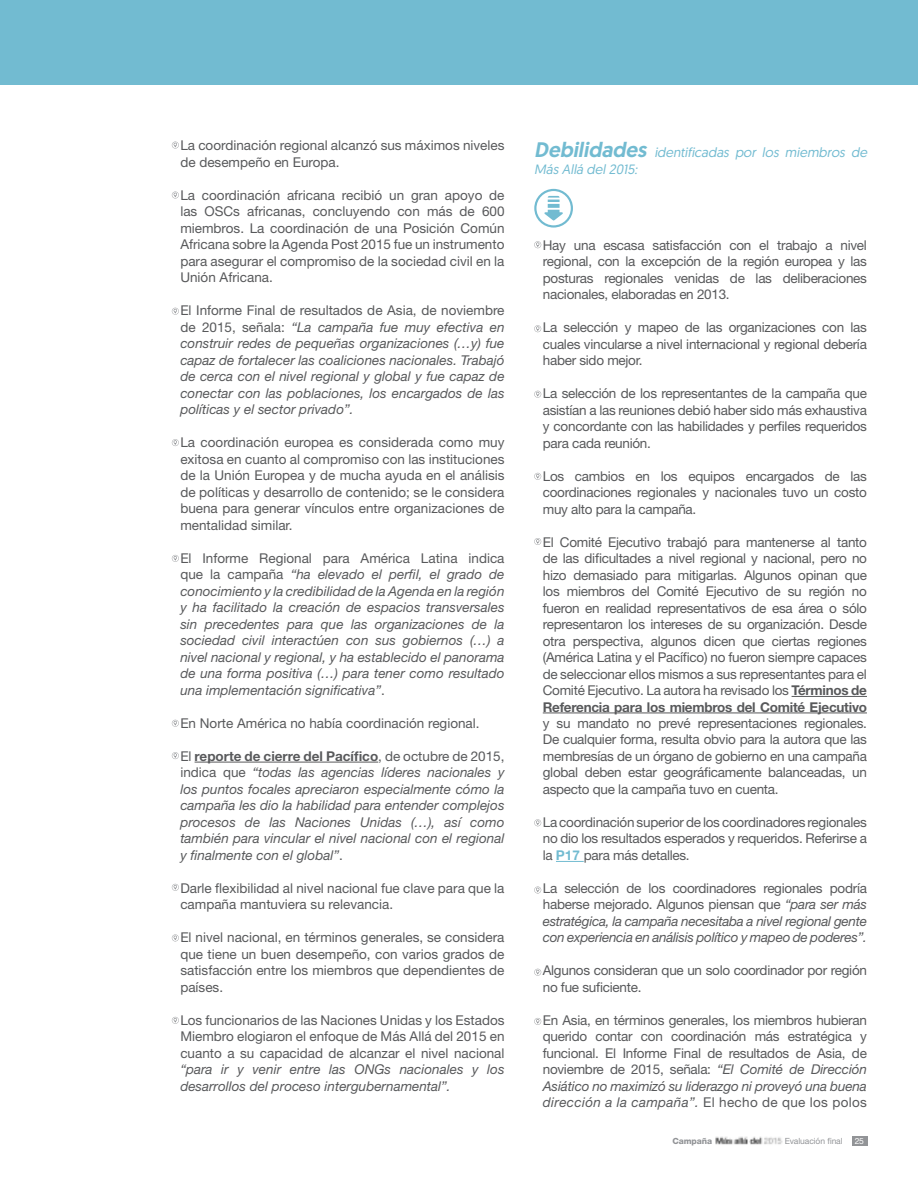
<style>
.page{position:relative;width:918px;height:1188px;background:#fff}
.page>*{position:absolute;margin:0;border:0;box-sizing:border-box;transform-origin:0 0}
.t1{font:13.5px/16.5px "Helvetica Neue LT Std";letter-spacing:-.02em;color:#58595b;text-align:justify}
.t2{font:italic 13.5px/16.5px "Helvetica Neue LT Std";color:#58595b;text-align:justify}
.t3{font:13.5px/16.5px "Helvetica Neue LT Std";color:#58595b}
.t4{font:italic 13.5px/16.5px "Geomanist";color:#72bbd1}
.t5{font:8.55px "Helvetica Neue LT Std";letter-spacing:-.01em;color:#929497}
.t6{font:800 8.55px "Helvetica Neue LT Std";letter-spacing:-.01em;color:#929497}
.t7{font:8.55px "Helvetica Neue LT Std";color:#fff}
.s1{font-style:normal}
.s2{font-weight:700;font-style:normal}
.s3{font-weight:500;font-size:21px}
.s4{font-weight:700}
.s5{font-weight:700;color:#72bbd1}
.s6{font-style:italic}
</style>
<div class="page">
<hr style="left:792px;top:696px;width:75px;height:1px;background:#58595b">
<hr style="left:543px;top:713px;width:324px;height:1px;background:#58595b">
<svg style="left:556px;top:861px;width:28px;height:1px"></svg>
<div style="left:852px;top:1136px;width:16px;height:9px;background:#929497"></div>
<hr style="left:195px;top:762px;width:183px;height:1px;background:#58595b">
<svg style="left:172px;top:142px;width:7px;height:7px"></svg>
<svg style="left:534px;top:241px;width:7px;height:7px"></svg>
<svg style="left:534px;top:325px;width:7px;height:7px"></svg>
<svg style="left:534px;top:391px;width:7px;height:7px"></svg>
<svg style="left:534px;top:473px;width:7px;height:7px"></svg>
<svg style="left:534px;top:538px;width:7px;height:7px"></svg>
<svg style="left:534px;top:887px;width:7px;height:6px"></svg>
<svg style="left:534px;top:969px;width:7px;height:7px"></svg>
<svg style="left:534px;top:1018px;width:7px;height:7px"></svg>
<svg style="left:534px;top:819px;width:7px;height:7px"></svg>
<svg style="left:172px;top:308px;width:7px;height:7px"></svg>
<svg style="left:172px;top:192px;width:7px;height:7px"></svg>
<svg style="left:172px;top:439px;width:7px;height:7px"></svg>
<svg style="left:172px;top:555px;width:7px;height:7px"></svg>
<svg style="left:172px;top:720px;width:7px;height:7px"></svg>
<svg style="left:172px;top:752px;width:7px;height:7px"></svg>
<svg style="left:172px;top:884px;width:7px;height:7px"></svg>
<svg style="left:172px;top:934px;width:7px;height:7px"></svg>
<svg style="left:172px;top:1017px;width:7px;height:7px"></svg>
<svg style="left:534px;top:189px;width:39px;height:39px"></svg>
<img style="left:715px;top:1136px;width:68px;height:9px">
<div style="left:0;top:0;width:918px;height:85px;background:#72bbd1"></div>
<p class="t3" style="left:180px;top:137px;width:326px">La coordinación regional alcanzó sus máximos niveles de desempeño en Europa.</p>
<p class="t1" style="left:180px;top:187px;width:326px">La coordinación africana recibió un gran apoyo de las OSCs africanas, concluyendo con más de 600 miembros. La coordinación de una Posición Común Africana sobre la Agenda Post 2015 fue un instrumento para asegurar el compromiso de la sociedad civil en la Unión Africana.</p>
<p class="t2" style="left:180px;top:302px;width:326px"><span class="s1">El Informe Final de resultados de Asia, de noviembre de 2015, señala:</span> “La campaña fue muy efectiva en construir redes de pequeñas organizaciones (…y) fue capaz de fortalecer las coaliciones nacionales. Trabajó de cerca con el nivel regional y global y fue capaz de conectar con las poblaciones, los encargados de las políticas y el sector privado”.</p>
<p class="t1" style="left:180px;top:434px;width:326px">La coordinación europea es considerada como muy exitosa en cuanto al compromiso con las instituciones de la Unión Europea y de mucha ayuda en el análisis de políticas y desarrollo de contenido; se le considera buena para generar vínculos entre organizaciones de mentalidad similar.</p>
<p class="t2" style="left:180px;top:549px;width:326px"><span class="s1">El Informe Regional para América Latina indica que la campaña</span> “ha elevado el perfil, el grado de conocimiento y la credibilidad de la Agenda en la región y ha facilitado la creación de espacios transversales sin precedentes para que las organizaciones de la sociedad civil interactúen con sus gobiernos (…) a nivel nacional y regional, y ha establecido el panorama de una forma positiva (…) para tener como resultado una implementación significativa”<span class="s1">.</span></p>
<p class="t3" style="left:180px;top:714px;width:301px">En Norte América no había coordinación regional.</p>
<p class="t2" style="left:180px;top:747px;width:326px"><span class="s1">El</span> <span class="s2">reporte de cierre del Pacífico</span><span class="s1">, de octubre de 2015, indica que</span> “todas las agencias líderes nacionales y los puntos focales apreciaron especialmente cómo la campaña les dio la habilidad para entender complejos procesos de las Naciones Unidas (…), así como también para vincular el nivel nacional con el regional y finalmente con el global”<span class="s1">.</span></p>
<p class="t3" style="left:180px;top:879px;width:326px">Darle flexibilidad al nivel nacional fue clave para que la campaña mantuviera su relevancia.</p>
<p class="t1" style="left:180px;top:929px;width:326px">El nivel nacional, en términos generales, se considera que tiene un buen desempeño, con varios grados de satisfacción entre los miembros que dependientes de países.</p>
<p class="t1" style="left:180px;top:1011px;width:326px">Los funcionarios de las Naciones Unidas y los Estados Miembro elogiaron el enfoque de Más Allá del 2015 en cuanto a su capacidad de alcanzar el nivel nacional</p>
<p class="t2" style="left:180px;top:1061px;width:326px">“para ir y venir entre las ONGs nacionales y los desarrollos del proceso intergubernamental”.</p>
<p class="t4" style="left:534px;top:144px;width:337px"><span class="s3">Debilidades</span> identificadas por los miembros de<br>Más Allá del2015:</p>
<p class="t1" style="left:543px;top:236px;width:326px">Hay una escasa satisfacción con el trabajo a nivel regional, con la excepción de la región europea y las posturas regionales venidas de las deliberaciones nacionales, elaboradas en 2013.</p>
<p class="t1" style="left:543px;top:319px;width:326px">La selección y mapeo de las organizaciones con las cuales vincularse a nivel internacional y regional debería haber sido mejor.</p>
<p class="t1" style="left:543px;top:385px;width:326px">La selección de los representantes de la campaña que asistían a las reuniones debió haber sido más exhaustiva y concordante con las habilidades y perfiles requeridos para cada reunión.</p>
<p class="t1" style="left:543px;top:467px;width:326px">Los cambios en los equipos encargados de las coordinaciones regionales y nacionales tuvo un costo muy alto para la campaña.</p>
<p class="t1" style="left:543px;top:533px;width:326px">El Comité Ejecutivo trabajó para mantenerse al tanto de las dificultades a nivel regional y nacional, pero no hizo demasiado para mitigarlas. Algunos opinan que los miembros del Comité Ejecutivo de su región no fueron en realidad representativos de esa área o sólo representaron los intereses de su organización. Desde otra perspectiva, algunos dicen que ciertas regiones (América Latina y el Pacífico) no fueron siempre capaces de seleccionar ellos mismos a sus representantes para el Comité Ejecutivo. La autora ha revisado los <span class="s4">Términos de Referencia para los miembros del Comité Ejecutivo</span></p>
<p class="t1" style="left:543px;top:715px;width:326px">y su mandato no prevé representaciones regionales.<br>De cualquier forma, resulta obvio para la autora que las membresías de un órgano de gobierno en una campaña global deben estar geográficamente balanceadas, un aspecto que la campaña tuvo en cuenta.</p>
<p class="t1" style="left:543px;top:814px;width:326px">La coordinación superior de los coordinadores regionales no dio los resultados esperados y requeridos. Referirse a la <span class="s5">P17</span> para más detalles.</p>
<p class="t2" style="left:543px;top:880px;width:326px"><span class="s1">La selección de los coordinadores regionales podría haberse mejorado. Algunos piensan que</span> “para ser más estratégica, la campaña necesitaba a nivel regional gente con experiencia en análisis político y mapeo de poderes”.</p>
<p class="t1" style="left:543px;top:962px;width:326px">Algunos consideran que un solo coordinador por región no fue suficiente.</p>
<p class="t1" style="left:543px;top:1012px;width:326px">En Asia, en términos generales, los miembros hubieran querido contar con coordinación más estratégica y funcional. El Informe Final de resultados de Asia, de noviembre de 2015, señala: <span class="s6">“El Comité de Dirección Asiático no maximizó su liderazgo ni proveyó una buena dirección a la campaña”.</span> El hecho de que los polos</p>
<p class="t7" style="left:855px;top:1136px;width:11px">25</p>
<p class="t6" style="left:672px;top:1135px;width:41px">Campaña</p>
<p class="t5" style="left:785px;top:1135px;width:60px">Evaluación final</p>
</div>
